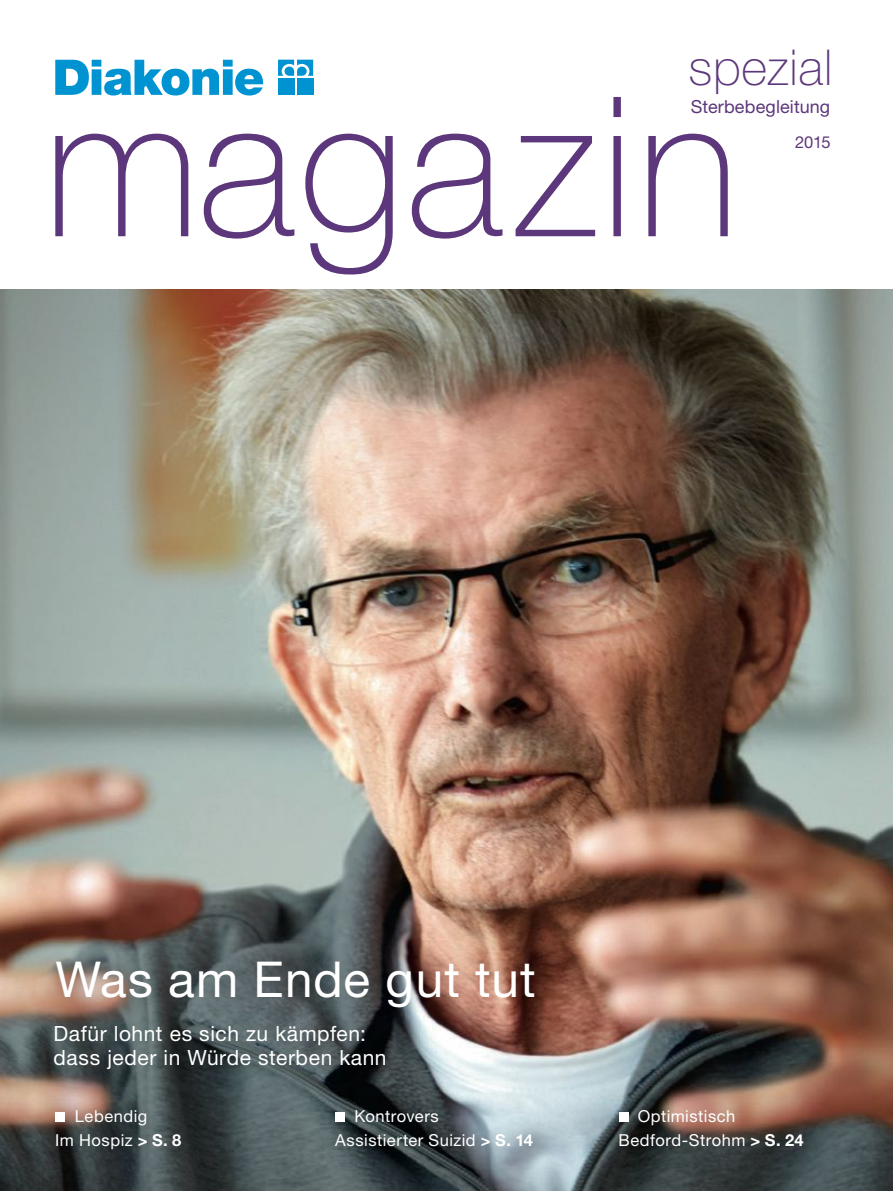
<style>
.page{position:relative;width:893px;height:1191px;background:#fff}
.page>*{position:absolute;margin:0;border:0;box-sizing:border-box;transform-origin:0 0}
.t1{font:49.5px "Helvetica Neue LT Std";letter-spacing:.025em;color:#fff}
.t2{font:100 49.5px "Helvetica Neue LT Std";letter-spacing:.015em;color:#5c377b}
.t3{font:21px/24px "Helvetica Neue LT Std";letter-spacing:.025em;color:#fff}
.t4{font:18px "Helvetica Neue LT Std";letter-spacing:.01em;color:#5c377b}
.t5{font:16.5px/24px "Helvetica Neue LT Std";letter-spacing:.03em;color:#fff}
.t6{font:16.5px "Helvetica Neue LT Std";color:#5c377b}
.s1{font-weight:700}
</style>
<div class="page">
<img style="left:0;top:289px;width:893px;height:902px">
<svg style="left:55px;top:97px;width:673px;height:178px"></svg>
<svg style="left:55px;top:60px;width:208px;height:35px"></svg>
<svg style="left:278px;top:60px;width:35px;height:16px"></svg>
<div style="left:278px;top:79px;width:16px;height:16px;background:#0093d2"></div>
<div style="left:297px;top:79px;width:16px;height:16px;background:#0093d2"></div>
<div style="left:312px;top:1088px;width:243px;height:81px;background:#000;opacity:.3"></div>
<div style="left:335px;top:1112px;width:10px;height:10px;background:#fff"></div>
<div style="left:32px;top:1089px;width:171px;height:81px;background:#000;opacity:.3"></div>
<div style="left:55px;top:1112px;width:10px;height:10px;background:#fff"></div>
<div style="left:596px;top:1087px;width:229px;height:82px;background:#000;opacity:.3"></div>
<div style="left:619px;top:1112px;width:9px;height:10px;background:#fff"></div>
<div style="left:34px;top:938px;width:522px;height:92px;background:#000;opacity:.15"></div>
<div style="left:32px;top:1003px;width:376px;height:86px;background:#000;opacity:.3"></div>
<h1 class="t2" style="left:688px;top:39px;width:145px">spezial</h1>
<p class="t4" style="left:691px;top:96px;width:141px">Sterbebegleitung</p>
<p class="t6" style="left:795px;top:132px;width:37px">2015</p>
<h1 class="t1" style="left:55px;top:950px;width:482px">Was am Ende gut tut</h1>
<p class="t3" style="left:54px;top:1021px;width:335px">Dafür lohnt es sich zu kämpfen: dass jeder in Würde sterben kann</p>
<p class="t5" style="left:55px;top:1104px;width:128px;text-indent:20px">Lebendig<br>Im Hospiz <span class="s1">&gt; S. 8</span></p>
<p class="t5" style="left:619px;top:1104px;width:187px;text-indent:19px">Optimistisch<br>Bedford-Strohm <span class="s1">&gt; S. 24</span></p>
<p class="t5" style="left:335px;top:1104px;width:199px;text-indent:19px">Kontrovers<br>Assistierter Suizid <span class="s1">&gt; S. 14</span></p>
</div>
